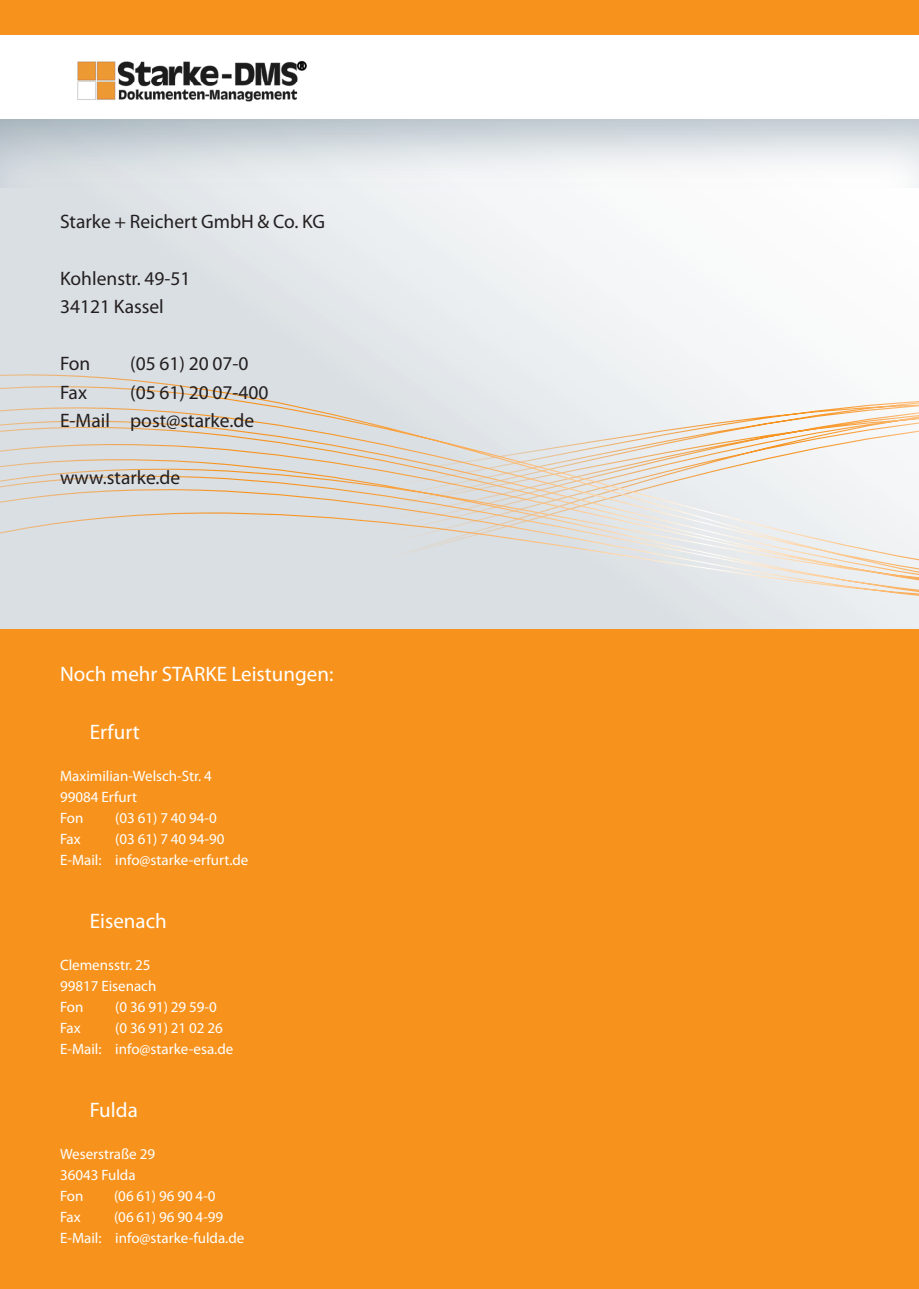
<style>
.page{position:relative;width:919px;height:1289px;background:#fff}
.page>*{position:absolute;margin:0;border:0;box-sizing:border-box;transform-origin:0 0}
.Subline_Fließtext{font:21px "Myriad Pro";color:#fff}
.Fließtext{font:19.5px "Myriad Pro";color:#231f20}
.Fließtext-2{font:15px "Myriad Pro";color:#fff}
</style>
<div class="page">
<div style="left:0;top:119px;width:918px;height:510px;background:linear-gradient(to right,#d6dce1,#fff)"></div>
<div style="left:0;top:629px;width:918px;height:659px;background:#f7931d"></div>
<div style="left:0;top:0;width:918px;height:34px;background:#f7931d"></div>
<div style="left:0;top:119px;width:918px;height:70px;background:#c1ccd3;opacity:.5"></div>
<svg style="left:0;top:622px;width:918px;height:7px;background:#dce1e5"></svg>
<img style="left:77px;top:60px;width:230px;height:42px">
<svg style="left:0;top:365px;width:918px;height:257px;background:#e2e2e0"></svg>
<p class="Fließtext" style="left:60px;top:209px;width:266px">Starke + Reichert GmbH &amp; Co. KG</p>
<p class="Fließtext" style="left:60px;top:266px;width:132px">Kohlenstr. 49-51</p>
<p class="Fließtext" style="left:60px;top:294px;width:105px">34121 Kassel</p>
<p class="Fließtext" style="left:60px;top:351px;width:32px">Fon</p>
<p class="Fließtext" style="left:130px;top:351px;width:120px">(05 61) 20 07-0</p>
<p class="Fließtext" style="left:60px;top:380px;width:29px">Fax</p>
<p class="Fließtext" style="left:130px;top:380px;width:140px">(05 61) 20 07-400</p>
<p class="Fließtext" style="left:60px;top:408px;width:196px">E-Mail post@starke.de</p>
<p class="Fließtext" style="left:60px;top:465px;width:122px">www.starke.de</p>
<p class="Subline_Fließtext" style="left:60px;top:660px;width:275px">Noch mehr STARKE Leistungen:</p>
<p class="Subline_Fließtext" style="left:90px;top:719px;width:51px">Erfurt</p>
<p class="Fließtext-2" style="left:60px;top:766px;width:153px">Maximilian-Welsch-Str. 4</p>
<p class="Fließtext-2" style="left:60px;top:787px;width:78px">99084 Erfurt</p>
<p class="Fließtext-2" style="left:60px;top:808px;width:25px">Fon</p>
<p class="Fließtext-2" style="left:115px;top:808px;width:103px">(03 61) 7 40 94-0</p>
<p class="Fließtext-2" style="left:60px;top:829px;width:22px">Fax</p>
<p class="Fließtext-2" style="left:115px;top:829px;width:111px">(03 61) 7 40 94-90</p>
<p class="Fließtext-2" style="left:60px;top:850px;width:190px">E-Mail: info@starke-erfurt.de</p>
<p class="Subline_Fließtext" style="left:90px;top:908px;width:78px">Eisenach</p>
<p class="Fließtext-2" style="left:60px;top:955px;width:92px">Clemensstr. 25</p>
<p class="Fließtext-2" style="left:60px;top:976px;width:98px">99817 Eisenach</p>
<p class="Fließtext-2" style="left:60px;top:997px;width:25px">Fon</p>
<p class="Fließtext-2" style="left:115px;top:997px;width:103px">(0 36 91) 29 59-0</p>
<p class="Fließtext-2" style="left:60px;top:1018px;width:22px">Fax</p>
<p class="Fließtext-2" style="left:115px;top:1018px;width:109px">(0 36 91) 21 02 26</p>
<p class="Fließtext-2" style="left:60px;top:1039px;width:175px">E-Mail: info@starke-esa.de</p>
<p class="Subline_Fließtext" style="left:90px;top:1097px;width:49px">Fulda</p>
<p class="Fließtext-2" style="left:60px;top:1144px;width:97px">Weserstraße 29</p>
<p class="Fließtext-2" style="left:60px;top:1165px;width:77px">36043 Fulda</p>
<p class="Fließtext-2" style="left:60px;top:1186px;width:25px">Fon</p>
<p class="Fließtext-2" style="left:114px;top:1186px;width:103px">(06 61) 96 90 4-0</p>
<p class="Fließtext-2" style="left:60px;top:1207px;width:22px">Fax</p>
<p class="Fließtext-2" style="left:114px;top:1207px;width:111px">(06 61) 96 90 4-99</p>
<p class="Fließtext-2" style="left:60px;top:1228px;width:186px">E-Mail: info@starke-fulda.de</p>
</div>
